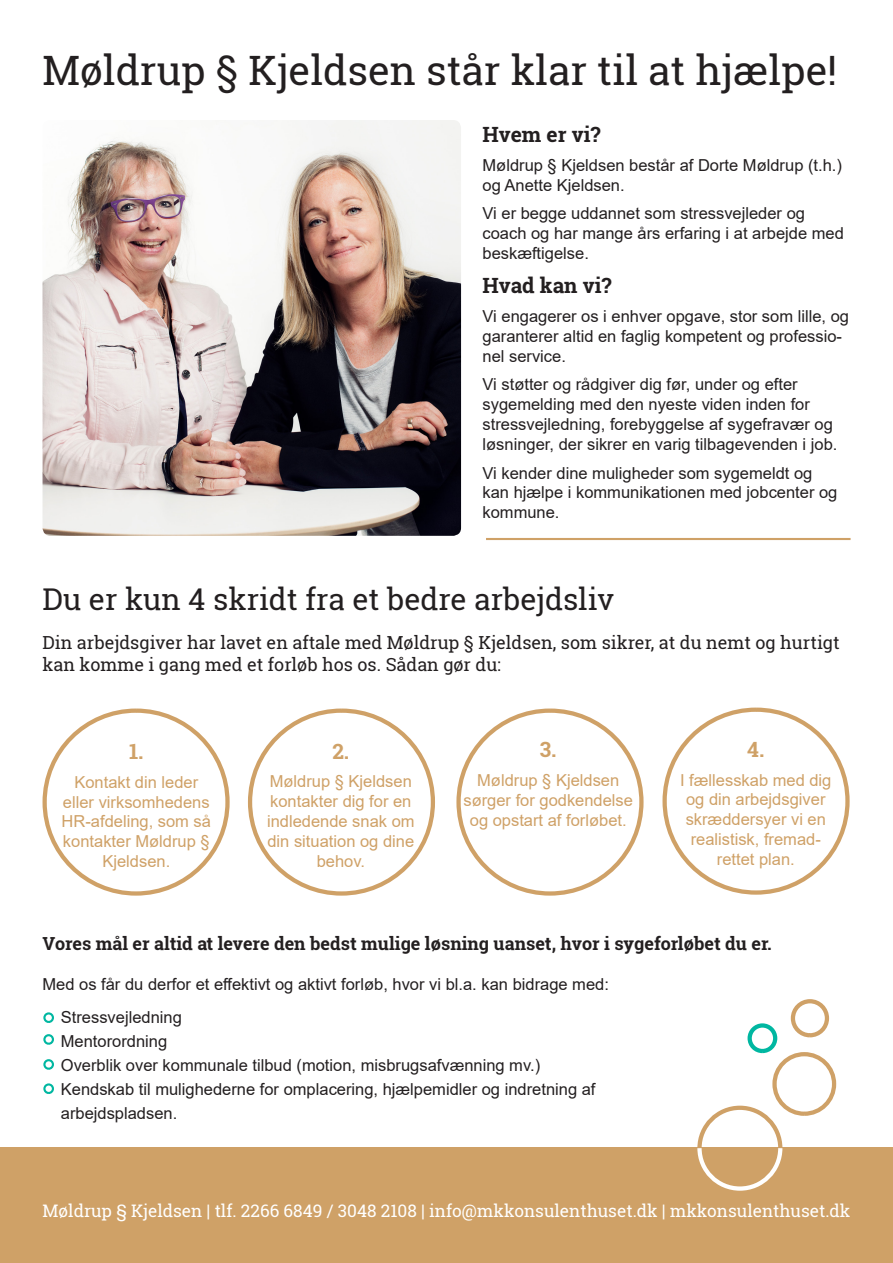
<style>
.page{position:relative;width:893px;height:1263px;background:#fff}
.page>*{position:absolute;margin:0;border:0;box-sizing:border-box;transform-origin:0 0}
.t1{font:40.5px "Roboto Slab";color:#231f20}
.t2{font:30px "Roboto Slab";color:#231f20}
.t3{font:700 21px "Roboto Slab";color:#231f20}
.t4{font:700 21px "Roboto Slab";color:#cfa167}
.t5{font:18px/21.6px "Roboto Slab";color:#231f20}
.t6{font:700 18px "Roboto Slab";color:#231f20}
.t7{font:17.25px "Roboto Slab";color:#fff}
.t8{font:16.5px/19.8px "Arial";color:#231f20}
.t9{font:16.5px/19.8px "Arial";color:#cfa167;text-align:center}
.s1{font-family:"Arial"}
</style>
<div class="page">
<div style="left:0;top:1148px;width:893px;height:115px;background:#cfa167"></div>
<hr style="left:486px;top:538px;width:364px;height:2px;background:#cfa167">
<div style="left:43px;top:708px;width:187px;height:188px;border:4px solid #cfa167;border-radius:50%"></div>
<div style="left:248px;top:708px;width:187px;height:188px;border:4px solid #cfa167;border-radius:50%"></div>
<div style="left:662px;top:707px;width:188px;height:188px;border:4px solid #cfa167;border-radius:50%"></div>
<div style="left:456px;top:708px;width:188px;height:188px;border:4px solid #cfa167;border-radius:50%"></div>
<div style="left:772px;top:1052px;width:64px;height:64px;border:4px solid #cfa167;border-radius:50%"></div>
<div style="left:747px;top:1023px;width:30px;height:30px;border:4px solid #00b7a1;border-radius:50%"></div>
<div style="left:791px;top:999px;width:38px;height:38px;border:4px solid #cfa167;border-radius:50%"></div>
<div style="left:697px;top:1106px;width:85px;height:85px;border:4px solid #cfa167;border-radius:50%"></div>
<svg style="left:695px;top:1144px;width:89px;height:47px"></svg>
<img style="left:43px;top:120px;width:418px;height:416px">
<div style="left:43px;top:1012px;width:11px;height:11px;border:2px solid #00b7a1;border-radius:50%"></div>
<div style="left:43px;top:1034px;width:11px;height:11px;border:2px solid #00b7a1;border-radius:50%"></div>
<div style="left:43px;top:1059px;width:11px;height:11px;border:2px solid #00b7a1;border-radius:50%"></div>
<div style="left:43px;top:1083px;width:11px;height:11px;border:2px solid #00b7a1;border-radius:50%"></div>
<p class="t1" style="left:43px;top:43px;width:796px">Møldrup <span class="s1">§</span> Kjeldsen står klar til at hjælpe!</p>
<p class="t3" style="left:482px;top:120px;width:120px">Hvem er vi?</p>
<p class="t8" style="left:482px;top:155px;width:361px">Møldrup § Kjeldsen består af Dorte Møldrup (t.h.) og Anette Kjeldsen.</p>
<p class="t8" style="left:482px;top:204px;width:363px">Vi er begge uddannet som stressvejleder og coach og har mange års erfaring i at arbejde med beskæftigelse.</p>
<p class="t3" style="left:482px;top:271px;width:130px">Hvad kan vi?</p>
<p class="t8" style="left:482px;top:306px;width:368px">Vi engagerer os i enhver opgave, stor som lille, og garanterer altid en faglig kompetent og professio&shy;nel service.</p>
<p class="t8" style="left:482px;top:375px;width:356px">Vi støtter og rådgiver dig før, under og efter sygemelding med den nyeste viden inden for stressvejledning, forebyggelse af sygefravær og løsninger, der sikrer en varig tilbagevenden i job.</p>
<p class="t8" style="left:482px;top:463px;width:356px">Vi kender dine muligheder som sygemeldt og kan hjælpe i kommunikationen med jobcenter og kommune.</p>
<p class="t2" style="left:43px;top:578px;width:573px">Du er kun 4 skridt fra et bedre arbejdsliv</p>
<p class="t5" style="left:43px;top:631px;width:799px">Din arbejdsgiver har lavet en aftale med Møldrup <span class="s1">§</span> Kjeldsen, som sikrer, at du nemt og hurtigt kan komme i gang med et forløb hos os. Sådan gør du:</p>
<p class="t4" style="left:129px;top:737px;width:16px">1.</p>
<p class="t9" style="left:62px;top:772px;width:151px">Kontakt din leder eller virksomhedens<br>HR-afdeling, som så kontakter Møldrup §<br>Kjeldsen.</p>
<p class="t4" style="left:332px;top:736px;width:18px">2.</p>
<p class="t9" style="left:267px;top:771px;width:149px">Møldrup § Kjeldsen kontakter dig for en indledende snak om din situation og dine behov.</p>
<p class="t4" style="left:540px;top:735px;width:18px">3.</p>
<p class="t9" style="left:463px;top:770px;width:171px">Møldrup § Kjeldsen sørger for godkendelse og opstart af forløbet.</p>
<p class="t4" style="left:747px;top:735px;width:19px">4.</p>
<p class="t9" style="left:680px;top:770px;width:153px">I fællesskab med dig og din arbejdsgiver skræddersyer vi en</p>
<p class="t9" style="left:691px;top:829px;width:131px">realistisk, fremad&shy;rettet plan.</p>
<p class="t6" style="left:43px;top:931px;width:731px">Vores mål er altid at levere den bedst mulige løsning uanset, hvor i sygeforløbet du er.</p>
<p class="t8" style="left:43px;top:974px;width:568px">Med os får du derfor et effektivt og aktivt forløb, hvor vi bl.a. kan bidrage med:</p>
<p class="t8" style="left:61px;top:1007px;width:123px">Stressvejledning</p>
<p class="t8" style="left:61px;top:1031px;width:108px">Mentorordning</p>
<p class="t8" style="left:61px;top:1055px;width:481px">Overblik over kommunale tilbud (motion, misbrugsafvænning mv.)</p>
<p class="t8" style="left:61px;top:1079px;width:536px">Kendskab til mulighederne for omplacering, hjælpemidler og indretning af</p>
<p class="t8" style="left:61px;top:1103px;width:118px">arbejdspladsen.</p>
<p class="t7" style="left:43px;top:1199px;width:809px">Møldrup § Kjeldsen | tlf. 2266 6849 / 3048 2108 | info@mkkonsulenthuset.dk | mkkonsulenthuset.dk</p>
</div>
